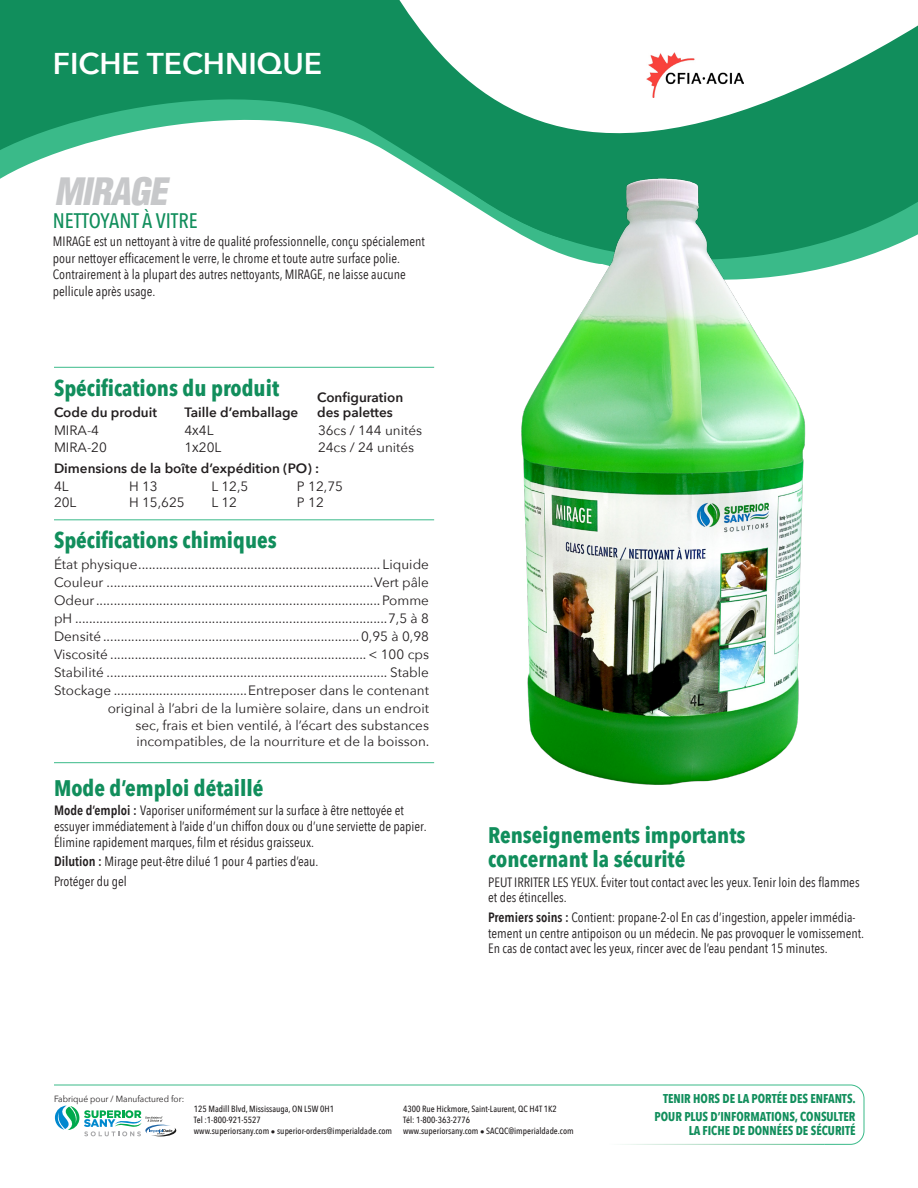
<style>
.page{position:relative;width:918px;height:1188px;background:#fff}
.page>*{position:absolute;margin:0;border:0;box-sizing:border-box;transform-origin:0 0}
.t1{font:italic 900 condensed 36.9px "Helvetica LT Std";color:#c7c8ca}
.t2{font:600 30px "Avenir Next";color:#fff}
.t3{font:700 22.5px "Avenir Next Condensed";color:#118e5c}
.t4{font:500 21px "Avenir Next Condensed";color:#118e5c}
.t5{font:13.5px "Avenir Next";color:#231f20}
.t6{font:13.5px/15.8px "Avenir Next Condensed";color:#231f20}
.t7{font:600 13.5px "Avenir Next";color:#231f20}
.t8{font:700 12.75px "Avenir Next Condensed";color:#118e5c;scale:.95 1}
.t9{font:500 9px "Avenir Next Condensed";color:#231f20}
.t10{font:9px "Avenir Next";color:#231f20;scale:.93 1}
.s1{font-weight:600}
</style>
<div class="page">
<svg style="left:0;top:0;width:300px;height:179px;fill:#118e5c"></svg>
<svg style="left:300px;top:0;width:618px;height:265px"></svg>
<hr style="left:54px;top:762px;width:380px;height:1px;background:#3aba89">
<hr style="left:54px;top:519px;width:380px;height:1px;background:#3aba89">
<hr style="left:54px;top:367px;width:380px;height:1px;background:#3aba89">
<img style="left:647px;top:53px;width:97px;height:45px">
<img style="left:476px;top:165px;width:360px;height:620px">
<svg style="left:54px;top:1084px;width:811px;height:61px"></svg>
<hr style="left:540px;top:1144px;width:284px;height:1px;background:#fff">
<p class="t2" style="left:53px;top:38px;width:271px">FICHE TECHNIQUE</p>
<p class="t1" style="left:54px;top:168px;width:123px">MIRAGE</p>
<p class="t4" style="left:53px;top:208px;width:146px">NETTOYANT À VITRE</p>
<p class="t6" style="left:53px;top:233px;width:374px;line-height:16.5px">MIRAGE est un nettoyant à vitre de qualité professionnelle, conçu spécialement pour nettoyer efficacement le verre, le chrome et toute autre surface polie.</p>
<p class="t6" style="left:53px;top:266px;width:355px;line-height:16.5px">Contrairement à la plupart des autres nettoyants, MIRAGE, ne laisse aucune pellicule après usage.</p>
<p class="t3" style="left:54px;top:374px;width:227px">Spécifications du produit</p>
<p class="t7" style="left:54px;top:401px;width:105px">Code du produit</p>
<p class="t7" style="left:185px;top:401px;width:115px">Taille d’emballage</p>
<p class="t5" style="left:54px;top:419px;width:47px">MIRA-4</p>
<p class="t5" style="left:185px;top:419px;width:31px">4X4L</p>
<p class="t5" style="left:318px;top:419px;width:106px">36cs / 144 unités</p>
<p class="t5" style="left:54px;top:436px;width:54px">MIRA-20</p>
<p class="t5" style="left:185px;top:436px;width:38px">1X20L</p>
<p class="t5" style="left:318px;top:436px;width:98px">24cs / 24 unités</p>
<p class="t7" style="left:54px;top:456px;width:267px">Dimensions de la boîte d’expédition (PO) :</p>
<p class="t5" style="left:54px;top:475px;width:16px">4L</p>
<p class="t5" style="left:129px;top:475px;width:30px">H 13</p>
<p class="t5" style="left:211px;top:475px;width:38px">L 12,5</p>
<p class="t5" style="left:297px;top:475px;width:48px">P 12,75</p>
<p class="t5" style="left:54px;top:491px;width:24px">20L</p>
<p class="t5" style="left:129px;top:491px;width:57px">H 15,625</p>
<p class="t5" style="left:211px;top:491px;width:27px">L 12</p>
<p class="t5" style="left:297px;top:491px;width:28px">P 12</p>
<p class="t7" style="left:317px;top:385px;width:88px">Configuration</p>
<p class="t7" style="left:317px;top:400px;width:77px">des palettes</p>
<p class="t3" style="left:54px;top:526px;width:224px">Spécifications chimiques</p>
<p class="t5" style="left:54px;top:553px;width:377px">État physique..................................................................... Liquide</p>
<p class="t5" style="left:54px;top:571px;width:377px">Couleur ............................................................................Vert pâle</p>
<p class="t5" style="left:54px;top:589px;width:377px">Odeur.................................................................................Pomme</p>
<p class="t5" style="left:54px;top:607px;width:377px">pH .........................................................................................7,5 à 8</p>
<p class="t5" style="left:54px;top:625px;width:377px">Densité .........................................................................0,95 à 0,98</p>
<p class="t5" style="left:54px;top:643px;width:377px">Viscosité .........................................................................&lt; 100 cps</p>
<p class="t5" style="left:54px;top:661px;width:377px">Stabilité ................................................................................ Stable</p>
<p class="t5" style="left:54px;top:679px;width:377px">Stockage ......................................Entreposer dans le contenant</p>
<p class="t5" style="left:108px;top:697px;width:323px">original à l’abri de la lumière solaire, dans un endroit</p>
<p class="t5" style="left:136px;top:713px;width:295px">sec, frais et bien ventilé, à l’écart des substances</p>
<p class="t5" style="left:136px;top:730px;width:295px">incompatibles, de la nourriture et de la boisson.</p>
<p class="t3" style="left:54px;top:774px;width:211px">Mode d’emploi détaillé</p>
<p class="t6" style="left:54px;top:802px;width:374px"><span class="s1">Mode d’emploi :</span> Vaporiser uniformément sur la surface à être nettoyée et essuyer immédiatement à l’aide d’un chiffon doux ou d’une serviette de papier.<br>Élimine rapidement marques, film et résidus graisseux.</p>
<p class="t6" style="left:54px;top:853px;width:266px"><span class="s1">Dilution :</span> Mirage peut-être dilué 1 pour 4 parties d’eau.</p>
<p class="t6" style="left:54px;top:872px;width:74px">Protéger du gel</p>
<p class="t3" style="left:488px;top:821px;width:259px">Renseignements importants</p>
<p class="t3" style="left:488px;top:845px;width:199px">concernant la sécurité</p>
<p class="t6" style="left:488px;top:873px;width:373px">PEUT IRRITER LES YEUX. Éviter tout contact avec les yeux. Tenir loin des flammes et des étincelles.</p>
<p class="t6" style="left:488px;top:909px;width:378px"><span class="s1">Premiers soins :</span> Contient: propane-2-ol En cas d’ingestion, appeler immédia&shy;tement un centre antipoison ou un médecin. Ne pas provoquer le vomissement.<br>En cas de contact avec les yeux, rincer avec de l’eau pendant 15 minutes.</p>
<p class="t10" style="left:54px;top:1091px;width:142px">Fabriqué pour / Manufactured for:</p>
<p class="t9" style="left:194px;top:1104px;width:142px">125 Madill Blvd, Mississauga, ON L5W 0H1</p>
<p class="t9" style="left:194px;top:1115px;width:68px">Tel :1-800-921-5527</p>
<p class="t9" style="left:194px;top:1126px;width:200px">www.superiorsany.com • superior-orders@imperialdade.com</p>
<p class="t9" style="left:403px;top:1104px;width:155px">4300 Rue Hickmore, Saint-Laurent, QC H4T 1K2</p>
<p class="t9" style="left:403px;top:1115px;width:68px">Tél: 1-800-363-2776</p>
<p class="t9" style="left:403px;top:1126px;width:172px">www.superiorsany.com • SACQC@imperialdade.com</p>
<p class="t8" style="left:663px;top:1091px;width:204px">TENIR HORS DE LA PORTÉE DES ENFANTS.</p>
<p class="t8" style="left:655px;top:1109px;width:213px">POUR PLUS D’INFORMATIONS, CONSULTER</p>
<p class="t8" style="left:689px;top:1122px;width:177px">LA FICHE DE DONNÉES DE SÉCURITÉ</p>
</div>
